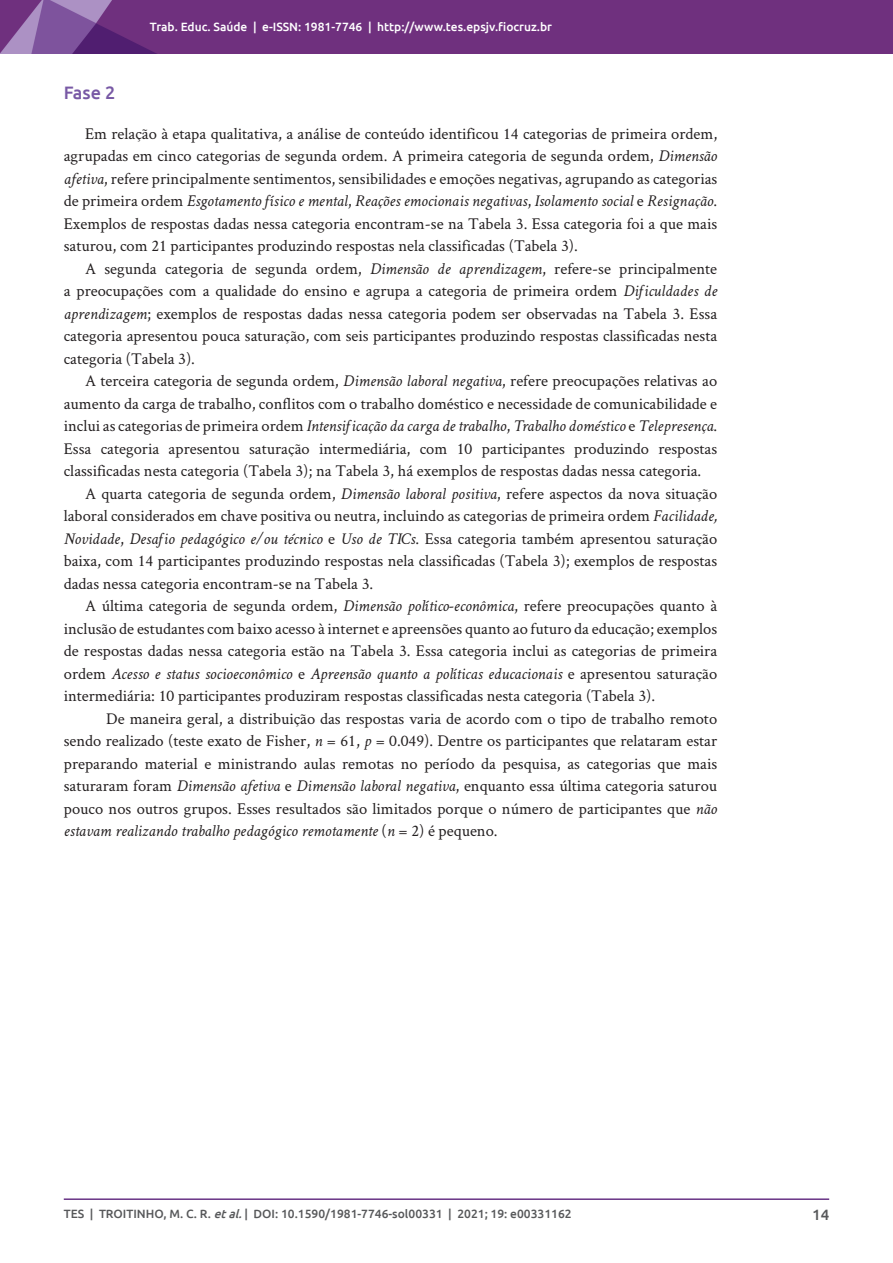
<style>
.page{position:relative;width:893px;height:1263px;background:#fff}
.page>*{position:absolute;margin:0;border:0;box-sizing:border-box;transform-origin:0 0}
.titulo2_-_roxo{font:500 18px "Ubuntu";color:#7859a5}
.texto-comum{font:16.5px/22.5px "Crimson Text";color:#231f20;text-align:justify}
.t1{font:500 15px "Ubuntu";color:#57585a}
.t2{font:500 12px "Ubuntu";color:#57585a}
.t3{font:500 12px "Ubuntu";color:#fff}
.s1{font-style:italic}
</style>
<div class="page">
<hr style="left:64px;top:1198px;width:765px;height:2px;background:#693486">
<img style="left:0;top:0;width:893px;height:53px">
<p class="t3" style="left:150px;top:19px;width:404px">Trab. Educ. Saúde | e-ISSN: 1981-7746 | http://www.tes.epsjv.fiocruz.br</p>
<p class="titulo2_-_roxo" style="left:64px;top:81px;width:53px">Fase 2</p>
<p class="texto-comum" style="left:64px;top:121px;width:655px;text-indent:21px">Em relação à etapa qualitativa, a análise de conteúdo identificou 14 categorias de primeira ordem, agrupadas em cinco categorias de segunda ordem. A primeira categoria de segunda ordem, <span class="s1">Dimensão afetiva</span>, refere principalmente sentimentos, sensibilidades e emoções negativas, agrupando as categorias de primeira ordem <span class="s1">Esgotamento físico e mental</span>, <span class="s1">Reações emocionais negativas</span>, <span class="s1">Isolamento social</span> e <span class="s1">Resignação</span>.<br>Exemplos de respostas dadas nessa categoria encontram-se na Tabela 3. Essa categoria foi a que mais saturou, com 21 participantes produzindo respostas nela classificadas (Tabela 3).</p>
<p class="texto-comum" style="left:64px;top:256px;width:655px;text-indent:21px">A segunda categoria de segunda ordem, <span class="s1">Dimensão de aprendizagem</span>, refere-se principalmente a preocupações com a qualidade do ensino e agrupa a categoria de primeira ordem <span class="s1">Dificuldades de aprendizagem</span>; exemplos de respostas dadas nessa categoria podem ser observadas na Tabela 3. Essa categoria apresentou pouca saturação, com seis participantes produzindo respostas classificadas nesta categoria (Tabela 3).</p>
<p class="texto-comum" style="left:64px;top:369px;width:655px;text-indent:21px">A terceira categoria de segunda ordem, <span class="s1">Dimensão laboral negativa</span>, refere preocupações relativas ao aumento da carga de trabalho, conflitos com o trabalho doméstico e necessidade de comunicabilidade e inclui as categorias de primeira ordem <span class="s1">Intensificação da carga de trabalho</span>, <span class="s1">Trabalho doméstico</span> e <span class="s1">Telepresença</span>.<br>Essa categoria apresentou saturação intermediária, com 10 participantes produzindo respostas classificadas nesta categoria (Tabela 3); na Tabela 3, há exemplos de respostas dadas nessa categoria.</p>
<p class="texto-comum" style="left:64px;top:481px;width:655px;text-indent:21px">A quarta categoria de segunda ordem, <span class="s1">Dimensão laboral positiva</span>, refere aspectos da nova situação laboral considerados em chave positiva ou neutra, incluindo as categorias de primeira ordem <span class="s1">Facilidade, Novidade</span>, <span class="s1">Desafio pedagógico e/ou técnico</span> e <span class="s1">Uso de TICs</span>. Essa categoria também apresentou saturação baixa, com 14 participantes produzindo respostas nela classificadas (Tabela 3); exemplos de respostas dadas nessa categoria encontram-se na Tabela 3.</p>
<p class="texto-comum" style="left:64px;top:594px;width:655px;text-indent:21px">A última categoria de segunda ordem, <span class="s1">Dimensão político-econômica</span>, refere preocupações quanto à inclusão de estudantes com baixo acesso à internet e apreensões quanto ao futuro da educação; exemplos de respostas dadas nessa categoria estão na Tabela 3. Essa categoria inclui as categorias de primeira ordem <span class="s1">Acesso e status socioeconômico</span> e <span class="s1">Apreensão quanto a políticas educacionais</span> e apresentou saturação intermediária: 10 participantes produziram respostas classificadas nesta categoria (Tabela 3).</p>
<p class="texto-comum" style="left:64px;top:706px;width:655px;text-indent:43px">De maneira geral, a distribuição das respostas varia de acordo com o tipo de trabalho remoto sendo realizado (teste exato de Fisher, <span class="s1">n</span> = 61, <span class="s1">p</span> = 0.049). Dentre os participantes que relataram estar preparando material e ministrando aulas remotas no período da pesquisa, as categorias que mais saturaram foram <span class="s1">Dimensão afetiva</span> e <span class="s1">Dimensão laboral negativa</span>, enquanto essa última categoria saturou pouco nos outros grupos. Esses resultados são limitados porque o número de participantes que <span class="s1">não estavam realizando trabalho pedagógico remotamente</span> (<span class="s1">n</span> = 2) é pequeno.</p>
<p class="t2" style="left:64px;top:1206px;width:509px">TES | TROITINHO, M. C. R. <span class="s1">etal.</span>| DOI: 10.1590/1981-7746-sol00331 | 2021; 19: e00331162</p>
<p class="t1" style="left:812px;top:1205px;width:19px">14</p>
</div>
